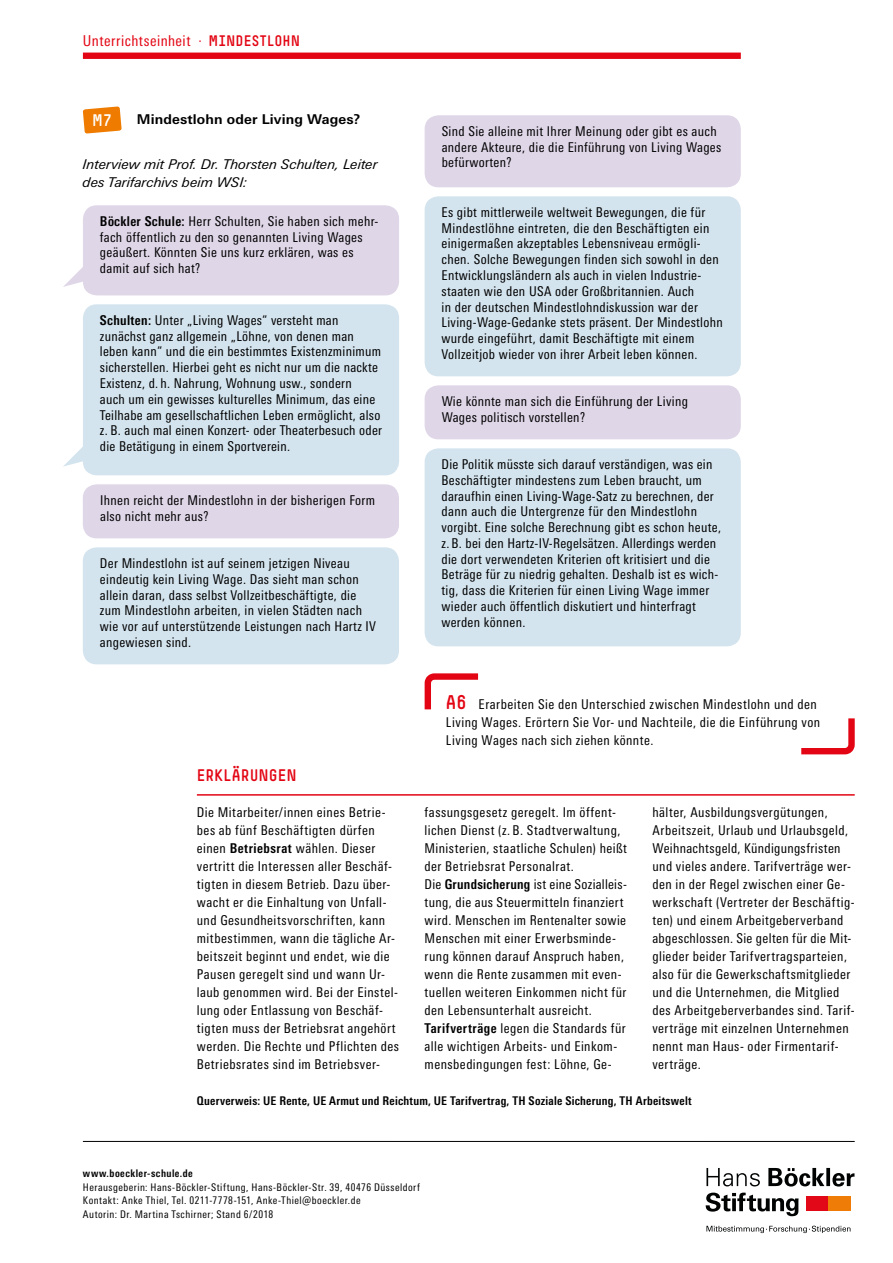
<style>
.page{position:relative;width:893px;height:1263px;background:#fff}
.page>*{position:absolute;margin:0;border:0;box-sizing:border-box;transform-origin:0 0}
.t1{font:16.5px "Simple HBS";letter-spacing:.01em;color:#e30513}
.t2{font:16.5px "Simple HBS";color:#fff}
.t3{font:condensed 15px "Univers Next Pro";letter-spacing:.035em;color:#e30513}
.t4{font:condensed 13.5px/18px "Univers Next Pro";letter-spacing:.025em;color:#000}
.t5{font:italic 13.5px/18px "Univers Next Pro";letter-spacing:.005em;color:#000}
.t6{font:700 13.5px "Univers Next Pro";letter-spacing:.01em;color:#000}
.t7{font:700 condensed 12px "Univers Next Pro";letter-spacing:.02em;color:#000}
.t8{font:condensed 10.5px/13.5px "Univers Next Pro";letter-spacing:.045em;color:#000}
.t9{font:700 condensed 10.5px "Univers Next Pro";letter-spacing:.045em;color:#000}
.s1{font-family:"Simple HBS";font-stretch:normal}
.s2{font-weight:700}
.s3{font-family:"Simple HBS";font-stretch:normal;font-size:19.5px;color:#e30513}
</style>
<div class="page">
<hr style="left:83px;top:1141px;width:772px;height:1px;background:#000">
<svg style="left:706px;top:1168px;width:148px;height:48px"></svg>
<div style="left:806px;top:1197px;width:22px;height:14px;background:#e30817"></div>
<div style="left:828px;top:1197px;width:22px;height:14px;background:#ef7c06"></div>
<svg style="left:706px;top:1226px;width:144px;height:7px"></svg>
<div style="left:83px;top:53px;width:658px;height:6px;background:#e30513"></div>
<div style="left:425px;top:448px;width:316px;height:198px;background:#d4e4ee;border-radius:14px"></div>
<div style="left:425px;top:196px;width:316px;height:180px;background:#d4e4ee;border-radius:14px"></div>
<div style="left:425px;top:385px;width:316px;height:54px;background:#dfd6e8;border-radius:14px"></div>
<div style="left:425px;top:115px;width:316px;height:72px;background:#dfd6e8;border-radius:14px"></div>
<hr style="left:197px;top:794px;width:658px;height:2px;background:#e30513">
<svg style="left:83px;top:106px;width:39px;height:28px"></svg>
<svg style="left:63px;top:304px;width:336px;height:171px;background:#d7e6ef"></svg>
<div style="left:83px;top:205px;width:316px;height:90px;background:#dfd6e8;border-radius:14px"></div>
<div style="left:83px;top:484px;width:316px;height:54px;background:#dfd6e8;border-radius:14px"></div>
<div style="left:83px;top:547px;width:316px;height:117px;background:#d4e4ee;border-radius:14px"></div>
<svg style="left:424px;top:673px;width:55px;height:37px"></svg>
<svg style="left:801px;top:718px;width:54px;height:37px"></svg>
<p class="t3" style="left:83px;top:32px;width:219px">Unterrichtseinheit · <span class="s1">MINDESTLOHN</span></p>
<p class="t2" style="left:92px;top:111px;width:21px">M7</p>
<p class="t6" style="left:137px;top:111px;width:225px">Mindestlohn oder Living Wages?</p>
<p class="t5" style="left:83px;top:155px;width:297px">Interview mit Prof. Dr. Thorsten Schulten, Leiter des Tarifarchivs beim WSI:</p>
<p class="t4" style="left:100px;top:213px;width:280px;line-height:15.8px"><span class="s2">Böckler Schule:</span> Herr Schulten, Sie haben sich mehr&shy;fach öffentlich zu den so genannten Living Wages geäußert. Könnten Sie uns kurz erklären, was es damit auf sich hat?</p>
<p class="t4" style="left:100px;top:312px;width:284px;line-height:15.8px"><span class="s2">Schulten:</span> Unter „Living Wages“ versteht man zunächst ganz allgemein „Löhne, von denen man leben kann“ und die ein bestimmtes Existenzminimum sicherstellen. Hierbei geht es nicht nur um die nackte Existenz, d. h. Nahrung, Wohnung usw., sondern<br>auch um ein gewisses kulturelles Minimum, das eine Teilhabe am gesellschaftlichen Leben ermöglicht, also z. B. auch mal einen Konzert- oder Theaterbesuch oder die Betätigung in einem Sportverein.</p>
<p class="t4" style="left:100px;top:492px;width:276px;line-height:15.8px">Ihnen reicht der Mindestlohn in der bisherigen Form also nicht mehr aus?</p>
<p class="t4" style="left:100px;top:555px;width:278px;line-height:15.8px">Der Mindestlohn ist auf seinem jetzigen Niveau eindeutig kein Living Wage. Das sieht man schon allein daran, dass selbst Vollzeitbeschäftigte, die zum Mindestlohn arbeiten, in vielen Städten nach wie vor auf unterstützende Leistungen nach Hartz IV angewiesen sind.</p>
<p class="t1" style="left:197px;top:766px;width:102px">ERKLÄRUNGEN</p>
<p class="t4" style="left:442px;top:123px;width:281px;line-height:15.8px">Sind Sie alleine mit Ihrer Meinung oder gibt es auch andere Akteure, die die Einführung von Living Wages befürworten?</p>
<p class="t4" style="left:441px;top:204px;width:283px;line-height:15.8px">Es gibt mittlerweile weltweit Bewegungen, die für Mindestlöhne eintreten, die den Beschäftigten ein einigermaßen akzeptables Lebensniveau ermögli&shy;chen. Solche Bewegungen finden sich sowohl in den Entwicklungsländern als auch in vielen Industrie&shy;staaten wie den USA oder Großbritannien. Auch<br>in der deutschen Mindestlohndiskussion war der Living-Wage-Gedanke stets präsent. Der Mindestlohn wurde eingeführt, damit Beschäftigte mit einem Vollzeitjob wieder von ihrer Arbeit leben können.</p>
<p class="t4" style="left:442px;top:393px;width:248px;line-height:15.8px">Wie könnte man sich die Einführung der Living<br>Wages politisch vorstellen?</p>
<p class="t4" style="left:441px;top:456px;width:281px;line-height:15.8px">Die Politik müsste sich darauf verständigen, was ein Beschäftigter mindestens zum Leben braucht, um daraufhin einen Living-Wage-Satz zu berechnen, der dann auch die Untergrenze für den Mindestlohn vorgibt. Eine solche Berechnung gibt es schon heute, z. B. bei den Hartz-IV-Regelsätzen. Allerdings werden die dort verwendeten Kriterien oft kritisiert und die Beträge für zu niedrig gehalten. Deshalb ist es wich&shy;tig, dass die Kriterien für einen Living Wage immer wieder auch öffentlich diskutiert und hinterfragt werden können.</p>
<p class="t4" style="left:446px;top:695px;width:376px"><span class="s3">A6</span> Erarbeiten Sie den Unterschied zwischen Mindestlohn und den<br>Living Wages. Erörtern Sie Vor- und Nachteile, die die Einführung von<br>Living Wages nach sich ziehen könnte.</p>
<p class="t4" style="left:197px;top:803px;width:204px">Die Mitarbeiter/innen eines Betrie&shy;bes ab fünf Beschäftigten dürfen einen <span class="s2">Betriebsrat</span> wählen. Dieser vertritt die Interessen aller Beschäf&shy;tigten in diesem Betrieb. Dazu über&shy;wacht er die Einhaltung von Unfall&shy;und Gesundheitsvorschriften, kann mitbestimmen, wann die tägliche Ar&shy;beitszeit beginnt und endet, wie die Pausen geregelt sind und wann Ur&shy;laub genommen wird. Bei der Einstel&shy;lung oder Entlassung von Beschäf&shy;tigten muss der Betriebsrat angehört werden. Die Rechte und Pflichten des Betriebsrates sind im Betriebsver-</p>
<p class="t4" style="left:425px;top:803px;width:204px">fassungsgesetz geregelt. Im öffent&shy;lichen Dienst (z. B. Stadtverwaltung, Ministerien, staatliche Schulen) heißt der Betriebsrat Personalrat.<br>Die <span class="s2">Grundsicherung</span> ist eine Sozialleis&shy;tung, die aus Steuermitteln finanziert wird. Menschen im Rentenalter sowie Menschen mit einer Erwerbsminde&shy;rung können darauf Anspruch haben, wenn die Rente zusammen mit even&shy;tuellen weiteren Einkommen nicht für den Lebensunterhalt ausreicht.<br><span class="s2">Tarifverträge</span> legen die Standards für alle wichtigen Arbeits- und Einkom&shy;mensbedingungen fest: Löhne, Ge-</p>
<p class="t4" style="left:652px;top:803px;width:204px">hälter, Ausbildungsvergütungen, Arbeitszeit, Urlaub und Urlaubsgeld, Weihnachtsgeld, Kündigungsfristen und vieles andere. Tarifverträge wer&shy;den in der Regel zwischen einer Ge&shy;werkschaft (Vertreter der Beschäftig&shy;ten) und einem Arbeitgeberverband abgeschlossen. Sie gelten für die Mit&shy;glieder beider Tarifvertragsparteien, also für die Gewerkschaftsmitglieder und die Unternehmen, die Mitglied des Arbeitgeberverbandes sind. Tarif&shy;verträge mit einzelnen Unternehmen nennt man Haus- oder Firmentarif&shy;verträge.</p>
<p class="t7" style="left:197px;top:1094px;width:496px">Querverweis: UE Rente, UE Armut und Reichtum, UE Tarifvertrag, TH Soziale Sicherung, TH Arbeitswelt</p>
<p class="t9" style="left:83px;top:1167px;width:111px">www.boeckler-schule.de</p>
<p class="t8" style="left:83px;top:1180px;width:339px">Herausgeberin: Hans-Böckler-Stiftung, Hans-Böckler-Str. 39, 40476 Düsseldorf<br>Kontakt: Anke Thiel, Tel. 0211-7778-151, Anke-Thiel@boeckler.de<br>Autorin: Dr. Martina Tschirner; Stand 6/2018</p>
</div>
